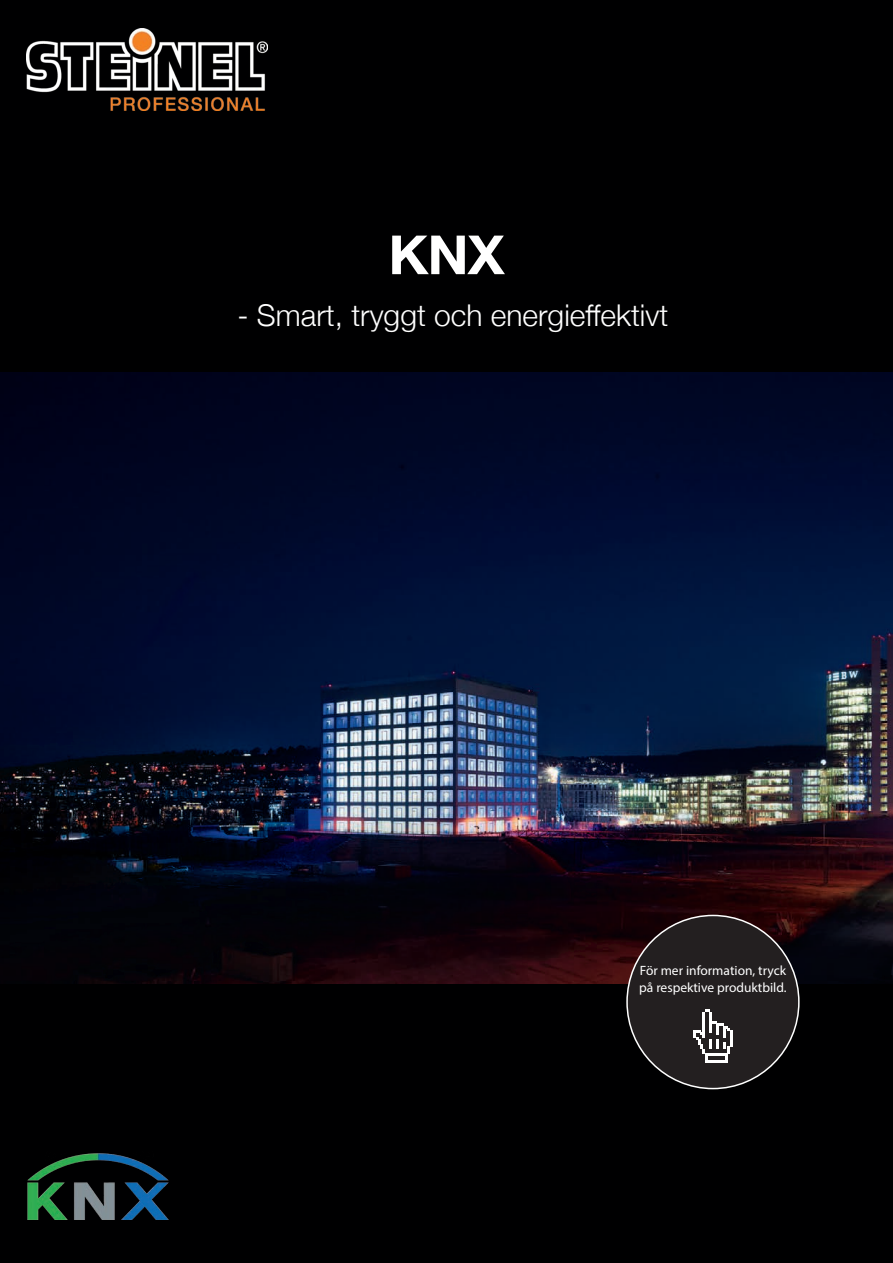
<style>
.page{position:relative;width:893px;height:1263px;background:#000001}
.page>*{position:absolute;margin:0;border:0;box-sizing:border-box;transform-origin:0 0}
.Rubrik_1_vit{font:700 54px "Helvetica Neue";color:#fff}
.Rubrik_2_vit{font:300 30px "Helvetica Neue";color:#fff}
.t1{font:13.5px "Myriad Pro";color:#fff}
</style>
<div class="page">
<img style="left:27px;top:29px;width:241px;height:82px">
<img style="left:0;top:372px;width:893px;height:611px">
<img style="left:27px;top:1153px;width:142px;height:67px">
<div style="left:627px;top:915px;width:172px;height:173px;background:#231f20;border-radius:50%"></div>
<svg style="left:694px;top:1010px;width:38px;height:53px"></svg>
<p class="Rubrik_1_vit" style="left:388px;top:213px;width:118px">KNX</p>
<p class="Rubrik_2_vit" style="left:237px;top:291px;width:432px">- Smart, tryggt och energieffektivt</p>
<p class="t1" style="left:640px;top:962px;width:148px">För mer information, tryck</p>
<p class="t1" style="left:639px;top:979px;width:149px">på respektive produktbild.</p>
</div>
